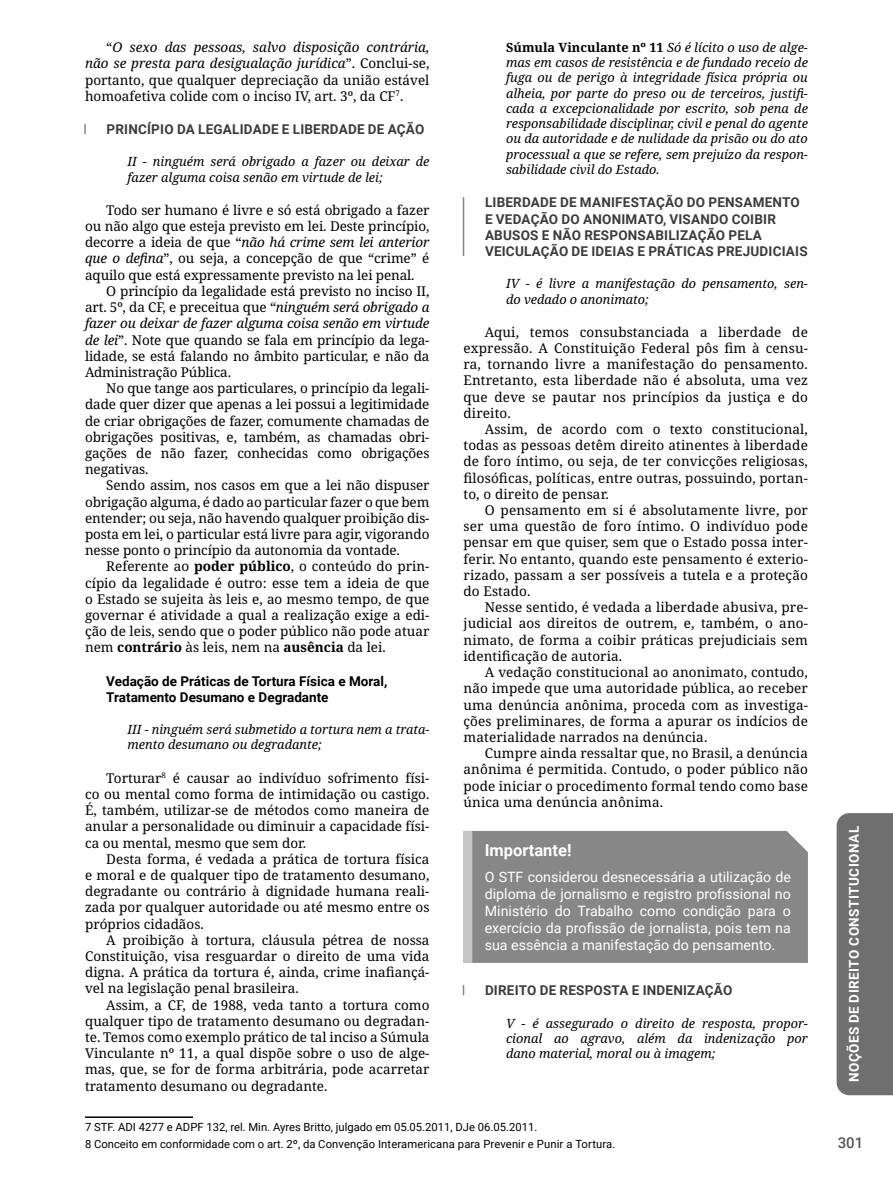
<style>
.page{position:relative;width:893px;height:1191px;background:#fff}
.page>*{position:absolute;margin:0;border:0;box-sizing:border-box;transform-origin:0 0}
.Título{font:700 16.5px "Roboto";color:#fff}
.t1{font:500 15px "Roboto";color:#575757}
.Texto{font:14.25px/17.1px "Roboto";color:#fff;text-align:justify}
.Parágrafos{font:13.5px/16.2px "Noto Serif";color:#000;text-align:justify}
.Tópico{font:700 13.5px/16.2px "Roboto";letter-spacing:.015em;color:#3c3c3c}
.Subtópico{font:700 13.5px/16.2px "Roboto";color:#000}
.t2{font:700 13.5px "Roboto";letter-spacing:.035em;color:#fff}
.Artigos_com_recuo{font:italic 12.75px/15.3px "Noto Serif";color:#000}
.Nota_de_Roda_Pé{font:11.25px "Roboto";color:#000}
.s1{font-weight:700;font-style:normal}
.s2{font-style:italic}
.s3{font-weight:700}
</style>
<div class="page">
<div style="left:837px;top:813px;width:56px;height:282px;background:#6f6f6f"></div>
<svg style="left:84px;top:124px;width:2px;height:10px"></svg>
<hr style="left:85px;top:1116px;width:108px;height:2px;background:#000">
<hr style="left:463px;top:197px;width:1px;height:59px;background:#878787">
<div style="left:472px;top:831px;width:336px;height:132px;background:#878787"></div>
<div style="left:463px;top:831px;width:9px;height:132px;background:#c6c6c6"></div>
<p class="Artigos_com_recuo" style="left:506px;top:40px;width:303px;text-align:justify"><span class="s1">Súmula Vinculante nº 11</span> Só é lícito o uso de alge&shy;mas em casos de resistência e de fundado receio de fuga ou de perigo à integridade física própria ou alheia, por parte do preso ou de terceiros, justifi&shy;cada a excepcionalidade por escrito, sob pena de responsabilidade disciplinar, civil e penal do agente ou da autoridade e de nulidade da prisão ou do ato processual a que se refere, sem prejuízo da respon&shy;sabilidade civil do Estado.</p>
<p class="Tópico" style="left:485px;top:194px;width:324px">LIBERDADE DE MANIFESTAÇÃO DO PENSAMENTO E VEDAÇÃO DO ANONIMATO, VISANDO COIBIR ABUSOS E NÃO RESPONSABILIZAÇÃO PELA VEICULAÇÃO DE IDEIAS E PRÁTICAS PREJUDICIAIS</p>
<p class="Artigos_com_recuo" style="left:506px;top:276px;width:303px">IV - é livre a manifestação do pensamento, sen&shy;do vedado o anonimato;</p>
<p class="Parágrafos" style="left:463px;top:324px;width:346px;text-indent:21px">Aqui, temos consubstanciada a liberdade de expressão. A Constituição Federal pôs fim à censu&shy;ra, tornando livre a manifestação do pensamento.<br>Entretanto, esta liberdade não é absoluta, uma vez que deve se pautar nos princípios da justiça e do direito.</p>
<p class="Parágrafos" style="left:463px;top:421px;width:346px;text-indent:21px">Assim, de acordo com o texto constitucional, todas as pessoas detêm direito atinentes à liberdade de foro íntimo, ou seja, de ter convicções religiosas, filosóficas, políticas, entre outras, possuindo, portan&shy;to, o direito de pensar.</p>
<p class="Parágrafos" style="left:463px;top:502px;width:346px;text-indent:21px">O pensamento em si é absolutamente livre, por ser uma questão de foro íntimo. O indivíduo pode pensar em que quiser, sem que o Estado possa inter&shy;ferir. No entanto, quando este pensamento é exterio&shy;rizado, passam a ser possíveis a tutela e a proteção do Estado.</p>
<p class="Parágrafos" style="left:463px;top:599px;width:346px;text-indent:21px">Nesse sentido, é vedada a liberdade abusiva, pre&shy;judicial aos direitos de outrem, e, também, o ano&shy;nimato, de forma a coibir práticas prejudiciais sem identificação de autoria.</p>
<p class="Parágrafos" style="left:463px;top:664px;width:346px;text-indent:21px">A vedação constitucional ao anonimato, contudo, não impede que uma autoridade pública, ao receber uma denúncia anônima, proceda com as investiga&shy;ções preliminares, de forma a apurar os indícios de materialidade narrados na denúncia.</p>
<p class="Parágrafos" style="left:463px;top:745px;width:346px;text-indent:21px">Cumpre ainda ressaltar que, no Brasil, a denúncia anônima é permitida. Contudo, o poder público não pode iniciar o procedimento formal tendo como base única uma denúncia anônima.</p>
<p class="Título" style="left:485px;top:838px;width:88px">Importante!</p>
<p class="Texto" style="left:485px;top:867px;width:308px">O STF considerou desnecessária a utilização de diploma de jornalismo e registro profissional no Ministério do Trabalho como condição para o exercício da profissão de jornalista, pois tem na sua essência a manifestação do pensamento.</p>
<p class="Tópico" style="left:485px;top:982px;width:249px">DIREITO DE RESPOSTA E INDENIZAÇÃO</p>
<p class="Artigos_com_recuo" style="left:506px;top:1015px;width:303px;text-align:justify">V - é assegurado o direito de resposta, propor&shy;cional ao agravo, além da indenização por dano material, moral ou à imagem;</p>
<p class="Parágrafos" style="left:85px;top:40px;width:346px;text-indent:21px">“<span class="s2">O sexo das pessoas, salvo disposição contrária, não se presta para desigualação jurídica</span>”. Conclui-se, portanto, que qualquer depreciação da união estável homoafetiva colide com o inciso IV, art. 3º, da CF<sup>7</sup>.</p>
<p class="Tópico" style="left:107px;top:121px;width:319px">PRINCÍPIO DA LEGALIDADE E LIBERDADE DE AÇÃO</p>
<p class="Artigos_com_recuo" style="left:128px;top:154px;width:303px">II - ninguém será obrigado a fazer ou deixar de fazer alguma coisa senão em virtude de lei;</p>
<p class="Parágrafos" style="left:85px;top:202px;width:346px;text-indent:21px">Todo ser humano é livre e só está obrigado a fazer ou não algo que esteja previsto em lei. Deste princípio, decorre a ideia de que “<span class="s2">não há crime sem lei anterior que o defina</span>”, ou seja, a concepção de que “crime” é aquilo que está expressamente previsto na lei penal.</p>
<p class="Parágrafos" style="left:85px;top:283px;width:346px;text-indent:21px">O princípio da legalidade está previsto no inciso II, art. 5º, da CF, e preceitua que “<span class="s2">ninguém será obrigado a fazer ou deixar de fazer alguma coisa senão em virtude de lei</span>”. Note que quando se fala em princípio da lega&shy;lidade, se está falando no âmbito particular, e não da Administração Pública.</p>
<p class="Parágrafos" style="left:85px;top:380px;width:346px;text-indent:21px">No que tange aos particulares, o princípio da legali&shy;dade quer dizer que apenas a lei possui a legitimidade de criar obrigações de fazer, comumente chamadas de obrigações positivas, e, também, as chamadas obri&shy;gações de não fazer, conhecidas como obrigações negativas.</p>
<p class="Parágrafos" style="left:85px;top:478px;width:346px;text-indent:21px">Sendo assim, nos casos em que a lei não dispuser obrigação alguma, é dado ao particular fazer o que bem entender; ou seja, não havendo qualquer proibição dis&shy;posta em lei, o particular está livre para agir, vigorando nesse ponto o princípio da autonomia da vontade.</p>
<p class="Parágrafos" style="left:85px;top:559px;width:346px;text-indent:21px">Referente ao <span class="s3">poder público</span>, o conteúdo do prin&shy;cípio da legalidade é outro: esse tem a ideia de que o Estado se sujeita às leis e, ao mesmo tempo, de que governar é atividade a qual a realização exige a edi&shy;ção de leis, sendo que o poder público não pode atuar nem <span class="s3">contrário</span> às leis, nem na <span class="s3">ausência</span> da lei.</p>
<p class="Subtópico" style="left:106px;top:672px;width:282px">Vedação de Práticas de Tortura Física e Moral,<br>Tratamento Desumano e Degradante</p>
<p class="Artigos_com_recuo" style="left:128px;top:722px;width:303px">III - ninguém será submetido a tortura nem a trata&shy;mento desumano ou degradante;</p>
<p class="Parágrafos" style="left:85px;top:770px;width:346px;text-indent:21px">Torturar<sup>8</sup> é causar ao indivíduo sofrimento físi&shy;co ou mental como forma de intimidação ou castigo.<br>É, também, utilizar-se de métodos como maneira de anular a personalidade ou diminuir a capacidade físi&shy;ca ou mental, mesmo que sem dor.</p>
<p class="Parágrafos" style="left:85px;top:851px;width:346px;text-indent:21px">Desta forma, é vedada a prática de tortura física e moral e de qualquer tipo de tratamento desumano, degradante ou contrário à dignidade humana reali&shy;zada por qualquer autoridade ou até mesmo entre os próprios cidadãos.</p>
<p class="Parágrafos" style="left:85px;top:932px;width:346px;text-indent:21px">A proibição à tortura, cláusula pétrea de nossa Constituição, visa resguardar o direito de uma vida digna. A prática da tortura é, ainda, crime inafiançá&shy;vel na legislação penal brasileira.</p>
<p class="Parágrafos" style="left:85px;top:997px;width:346px;text-indent:21px">Assim, a CF, de 1988, veda tanto a tortura como qualquer tipo de tratamento desumano ou degradan&shy;te. Temos como exemplo prático de tal inciso a Súmula Vinculante nº 11, a qual dispõe sobre o uso de alge&shy;mas, que, se for de forma arbitrária, pode acarretar tratamento desumano ou degradante.</p>
<p class="Nota_de_Roda_Pé" style="left:85px;top:1118px;width:454px">7 STF. ADI 4277 e ADPF 132, rel. Min. Ayres Britto, julgado em 05.05.2011, DJe 06.05.2011.</p>
<p class="Nota_de_Roda_Pé" style="left:85px;top:1136px;width:532px">8 Conceito em conformidade com o art. 2º, da Convenção Interamericana para Prevenir e Punir a Tortura.</p>
<p class="t2" style="left:845px;top:1082px;width:258px;rotate:-90deg">NOÇÕES DE DIREITO CONSTITUCIONAL</p>
<p class="t1" style="left:838px;top:1132px;width:27px">301</p>
</div>
